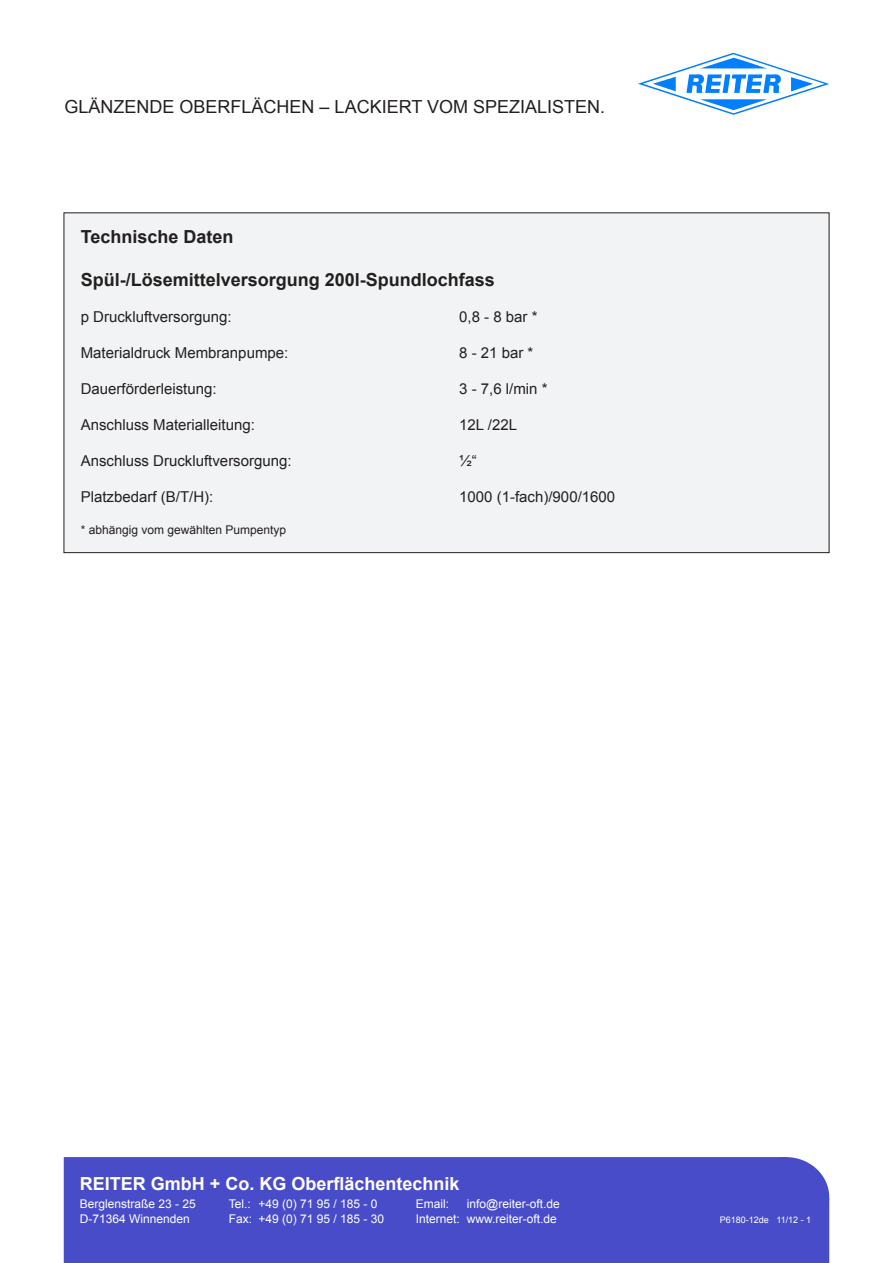
<style>
.page{position:relative;width:893px;height:1263px;background:#fff}
.page>*{position:absolute;margin:0;border:0;box-sizing:border-box;transform-origin:0 0}
.Überschirft_12_pt{font:700 18px "Arial";color:#231f20}
.Slogans{font:18px "Arial";color:#231f20}
.Adresse_fett{font:700 18px "Arial";color:#fff}
.Technische_Daten{font:15px "Arial";color:#231f20}
.Adresse{font:12px "Arial";color:#fff}
.Technische_Daten-2{font:12px "Arial";color:#231f20}
.Adresse-2{font:9px "Arial";color:#fff}
</style>
<div class="page">
<div style="left:64px;top:1158px;width:721px;height:104px;background:#494cc9"></div>
<div style="left:64px;top:1157px;width:722px;height:106px;border:2px solid #494cc9"></div>
<div style="left:743px;top:1158px;width:85px;height:79px;background:#494cc9;border-radius:50%"></div>
<div style="left:743px;top:1157px;width:86px;height:80px;border:2px solid #494cc9;border-radius:50%"></div>
<div style="left:765px;top:1200px;width:63px;height:63px;background:#494cc9"></div>
<svg style="left:638px;top:53px;width:191px;height:62px"></svg>
<div style="left:64px;top:213px;width:765px;height:340px;background:#f2f3f4"></div>
<p class="Slogans" style="left:65px;top:95px;width:542px">GLÄNZENDE OBERFLÄCHEN – LACKIERT VOM SPEZIALISTEN.</p>
<p class="Überschirft_12_pt" style="left:81px;top:224px;width:154px">Technische Daten</p>
<p class="Überschirft_12_pt" style="left:81px;top:268px;width:416px">Spül-/Lösemittelversorgung 200l-Spundlochfass</p>
<p class="Technische_Daten" style="left:81px;top:307px;width:152px">p Druckluftversorgung:</p>
<p class="Technische_Daten" style="left:459px;top:307px;width:80px">0,8 - 8 bar *</p>
<p class="Technische_Daten" style="left:81px;top:343px;width:209px">Materialdruck Membranpumpe:</p>
<p class="Technische_Daten" style="left:459px;top:343px;width:76px">8-21bar*</p>
<p class="Technische_Daten" style="left:81px;top:379px;width:137px">Dauerförderleistung:</p>
<p class="Technische_Daten" style="left:459px;top:379px;width:90px">3 - 7,6 l/min *</p>
<p class="Technische_Daten" style="left:81px;top:415px;width:176px">Anschluss Materialleitung:</p>
<p class="Technische_Daten" style="left:459px;top:415px;width:59px">12L /22L</p>
<p class="Technische_Daten" style="left:81px;top:451px;width:212px">Anschluss Druckluftversorgung:</p>
<p class="Technische_Daten" style="left:459px;top:451px;width:19px">½“</p>
<p class="Technische_Daten" style="left:81px;top:487px;width:134px">Platzbedarf (B/T/H):</p>
<p class="Technische_Daten" style="left:459px;top:487px;width:157px">1000 (1-fach)/900/1600</p>
<p class="Technische_Daten-2" style="left:81px;top:522px;width:207px">* abhängig vom gewählten Pumpentyp</p>
<p class="Adresse_fett" style="left:80px;top:1171px;width:381px">REITER GmbH + Co. KG Oberflächentechnik</p>
<p class="Adresse" style="left:80px;top:1196px;width:118px">Berglenstraße 23 - 25</p>
<p class="Adresse" style="left:229px;top:1196px;width:150px">Tel.: +49 (0) 71 95 / 185 - 0</p>
<p class="Adresse" style="left:416px;top:1196px;width:35px">Email:</p>
<p class="Adresse" style="left:467px;top:1196px;width:94px">info@reiter-oft.de</p>
<p class="Adresse" style="left:80px;top:1211px;width:112px">D-71364 Winnenden</p>
<p class="Adresse" style="left:229px;top:1211px;width:157px">Fax: +49 (0) 71 95 / 185 - 30</p>
<p class="Adresse" style="left:416px;top:1211px;width:143px">Internet: www.reiter-oft.de</p>
<p class="Adresse-2" style="left:720px;top:1214px;width:93px">P6180-12de 11/12 - 1</p>
</div>
